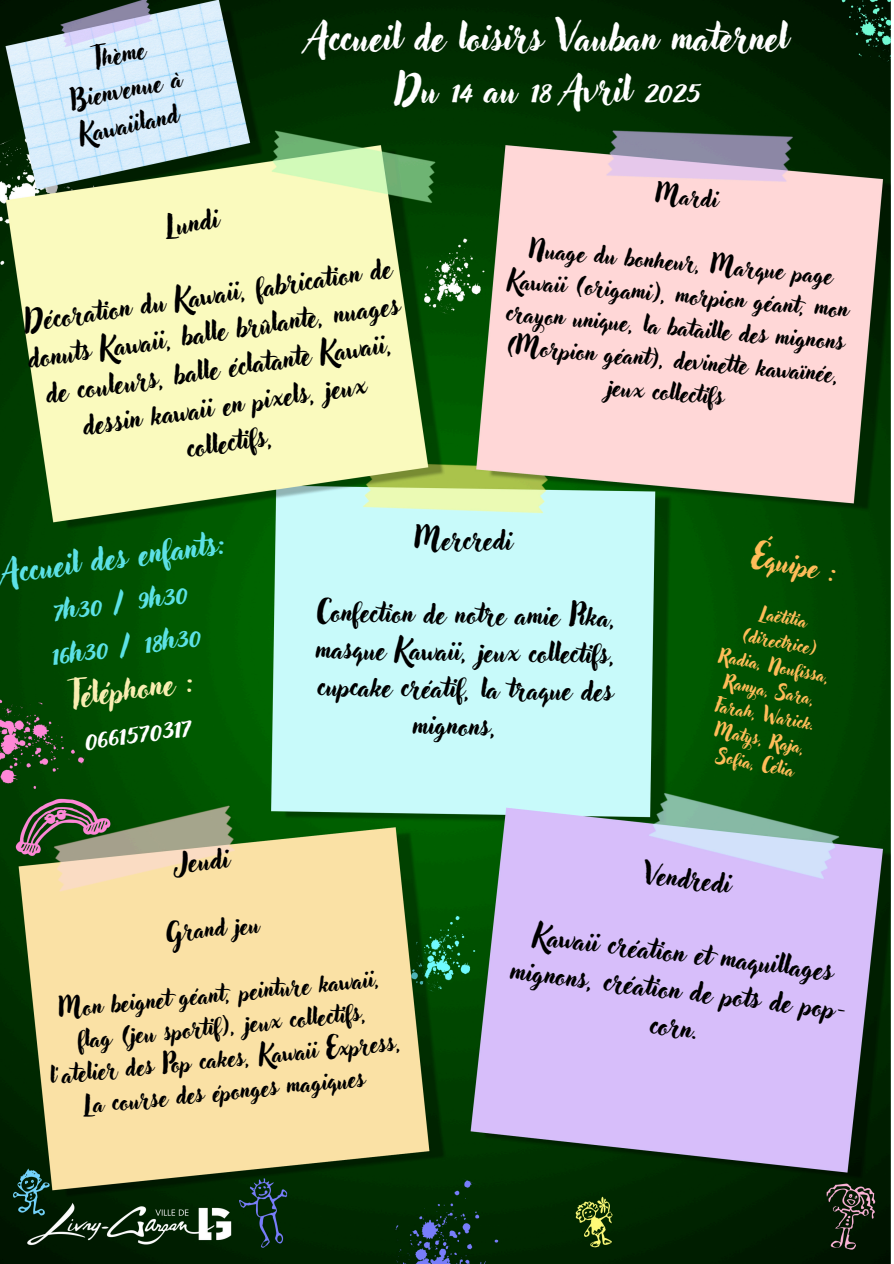
<style>
.page{position:relative;width:894px;height:1264px;background:#fff}
.page>*{position:absolute;margin:0;border:0;box-sizing:border-box;transform-origin:0 0}
.t1{font:37.5px "Adlery Pro";color:#fff}
.t2{font:36px "Adlery Pro";color:#fff}
.t3{font:31.5px/44px "Adlery Pro";color:#5ce1e6;text-align:center}
.t4{font:28.8px "Adlery Pro";color:#ffbd59}
.t5{font:27px/37.2px "Adlery Pro";color:#000;text-align:center}
.t6{font:25.35px/35.1px "Adlery Pro";color:#000;text-align:center}
.t7{font:24px/32.5px "Adlery Pro";color:#000;text-align:center}
.t8{font:18px/24.8px "Adlery Pro";color:#ffbd59;text-align:center}
.s1{color:#f9eeb1}
.s2{color:#fff}
</style>
<div class="page">
<img style="left:0;top:0;width:890px;height:1263px">
<h3 class="t6" style="left:60px;top:51px;width:114px;rotate:-12deg">Thème<br>Bienvenue à<br>Kawaiiland</h3>
<p class="t1" style="left:308px;top:20px;width:480px">Accueil de loisirs Vauban maternel</p>
<p class="t2" style="left:395px;top:73px;width:306px">Du 14 au 18 Avril 2025</p>
<h3 class="t5" style="left:164px;top:210px;width:54px;rotate:-8deg">Lundi</h3>
<h4 class="t5" style="left:20px;top:305px;width:377px;rotate:-8deg">Décoration du Kawaii, fabrication de donuts Kawaii, balle brûlante, nuages de couleurs, balle éclatante Kawaii, dessin kawaii en pixels, jeux collectifs,</h4>
<h1 class="t7" style="left:656px;top:180px;width:64px;rotate:5deg">Mardi</h1>
<h4 class="t7" style="left:530px;top:234px;width:306px;rotate:5deg">Nuage du bonheur, Marque page</h4>
<h4 class="t7" style="left:507px;top:298px;width:341px;rotate:5deg">crayon unique, la bataille des mignons (Morpion géant), devinet e kawaïnée, jeux collectifs</h4>
<h4 class="t7" style="left:509px;top:265px;width:343px;rotate:5deg">Kawaii (origami), morpion géant, mon</h4>
<h3 class="t3" style="left:0;top:554px;width:226px;rotate:-8deg">Accueil des enfants:<br>7h30 / 9h30<br>16h30 / 18h30<br><span class="s1">Téléphone :<br></span><span class="s2">0661570317</span></h3>
<h3 class="t5" style="left:414px;top:523px;width:100px;rotate:1deg">Mercredi</h3>
<h3 class="t5" style="left:317px;top:595px;width:301px;rotate:1deg">Confection de notre amie Pika,</h3>
<h3 class="t5" style="left:316px;top:632px;width:302px;rotate:1deg">masque Kawaii, jeux collectifs,</h3>
<h3 class="t5" style="left:318px;top:669px;width:297px;rotate:1deg">cupcake créatif, la traque des</h3>
<h3 class="t5" style="left:413px;top:708px;width:86px;rotate:1deg">mignons,</h3>
<h4 class="t4" style="left:754px;top:542px;width:87px;rotate:11deg">Équipe :</h4>
<h3 class="t8" style="left:730px;top:596px;width:114px;rotate:11deg">Laëtitia (directrice)<br>Radia, Noufissa,<br>Ranya, Sara,<br>Farah, Warick.<br>Matys, Raja,<br>Sofia, Célia</h3>
<h2 class="t5" style="left:172px;top:847px;width:57px;rotate:-6deg">Jeudi</h2>
<h2 class="t7" style="left:165px;top:919px;width:95px;rotate:-6deg">Grand jeu</h2>
<p class="t7" style="left:42px;top:998px;width:354px;rotate:-6deg">Mon beignet géant, peinture kawaii, flag (jeu sportif), jeux collectifs, l’atelier des Pop cakes, Kawaii Express, La course des éponges magiques</p>
<h4 class="t5" style="left:645px;top:857px;width:89px;rotate:7deg">Vendredi</h4>
<h3 class="t5" style="left:535px;top:918px;width:303px;rotate:7deg">Kawaii création et maquillages</h3>
<h3 class="t5" style="left:652px;top:1007px;width:50px;rotate:7deg">corn.</h3>
<h3 class="t5" style="left:512px;top:953px;width:338px;rotate:7deg">mignons, création de pots de pop-</h3>
</div>
